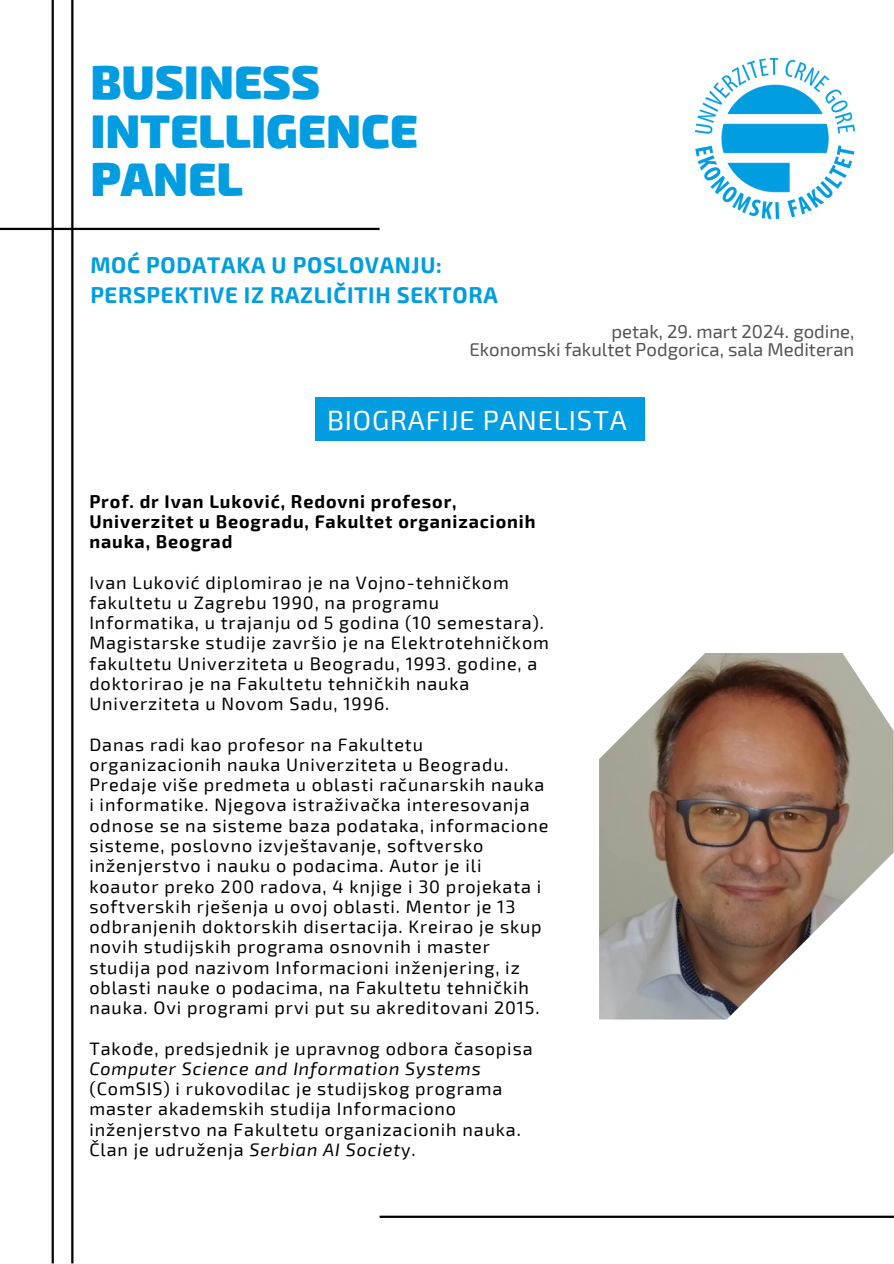
<style>
.page{position:relative;width:894px;height:1264px;background:#fff}
.page>*{position:absolute;margin:0;border:0;box-sizing:border-box;transform-origin:0 0}
.t1{font:900 47.4px/48.3px "Exo 2";color:#019de0}
.t2{font:27.45px "Exo 2";letter-spacing:.03em;color:#fff}
.t3{font:700 22.2px/30.3px "Exo 2";letter-spacing:.03em;color:#019de0}
.t4{font:18.45px "Exo 2";color:#545454}
.t5{font:18px/20.2px "Exo 2";letter-spacing:.05em;color:#000}
.t6{font:700 18px/20.2px "Exo 2";letter-spacing:.05em;color:#000}
.s1{font-style:italic}
</style>
<div class="page">
<hr style="left:379px;top:1215px;width:514px;height:2px;background:#000">
<hr style="left:0;top:228px;width:379px;height:2px;background:#000">
<hr style="left:52px;top:0;width:2px;height:1263px;background:#000">
<img style="left:695px;top:58px;width:159px;height:160px">
<div style="left:315px;top:397px;width:330px;height:44px;background:#019de0"></div>
<hr style="left:71px;top:0;width:2px;height:1263px;background:#000">
<img style="left:599px;top:653px;width:294px;height:366px">
<p class="t1" style="left:90px;top:55px;width:329px">BUSINESS<br>INTELLIGENCE<br>PANEL</p>
<p class="t3" style="left:90px;top:248px;width:409px">MOĆ PODATAKA U POSLOVANJU:<br>PERSPEKTIVE IZ RAZLIČITIH SEKTORA</p>
<p class="t4" style="left:611px;top:320px;width:244px">petak, 29. mart 2024. godine,</p>
<h3 class="t4" style="left:469px;top:338px;width:386px">Ekonomski fakultet Podgorica, sala Mediteran</h3>
<h2 class="t2" style="left:327px;top:402px;width:301px">BIOGRAFIJE PANELISTA</h2>
<h4 class="t6" style="left:89px;top:490px;width:447px">Prof. dr Ivan Luković, Redovni profesor,<br>Univerzitet u Beogradu, Fakultet organizacionih nauka, Beograd</h4>
<p class="t5" style="left:89px;top:571px;width:461px">Ivan Luković diplomirao je na Vojno-tehničkom fakultetu u Zagrebu 1990, na programu Informatika, u trajanju od 5 godina (10 semestara).<br>Magistarske studije završio je na Elektrotehničkom fakultetu Univerziteta u Beogradu, 1993. godine, a doktorirao je na Fakultetu tehničkih nauka Univerziteta u Novom Sadu, 1996.</p>
<p class="t5" style="left:89px;top:733px;width:460px">Danas radi kao profesor na Fakultetu organizacionih nauka Univerziteta u Beogradu.<br>Predaje više predmeta u oblasti računarskih nauka i informatike. Njegova istraživačka interesovanja odnose se na sisteme baza podataka, informacione sisteme, poslovno izvještavanje, softversko inženjerstvo i nauku o podacima. Autor je ili koautor preko 200 radova, 4 knjige i 30 projekata i softverskih rješenja u ovoj oblasti. Mentor je 13 odbranjenih doktorskih disertacija. Kreirao je skup novih studijskih programa osnovnih i master studija pod nazivom Informacioni inženjering, iz oblasti nauke o podacima, na Fakultetu tehničkih nauka. Ovi programi prvi put su akreditovani 2015.</p>
<p class="t5" style="left:89px;top:1037px;width:444px">Takođe, predsjednik je upravnog odbora časopisa <span class="s1">Computer Science and Information Systems </span>(ComSIS) i rukovodilac je studijskog programa master akademskih studija Informaciono inženjerstvo na Fakultetu organizacionih nauka.<br>Član je udruženja <span class="s1">Serbian AI Societ</span>y.</p>
</div>
